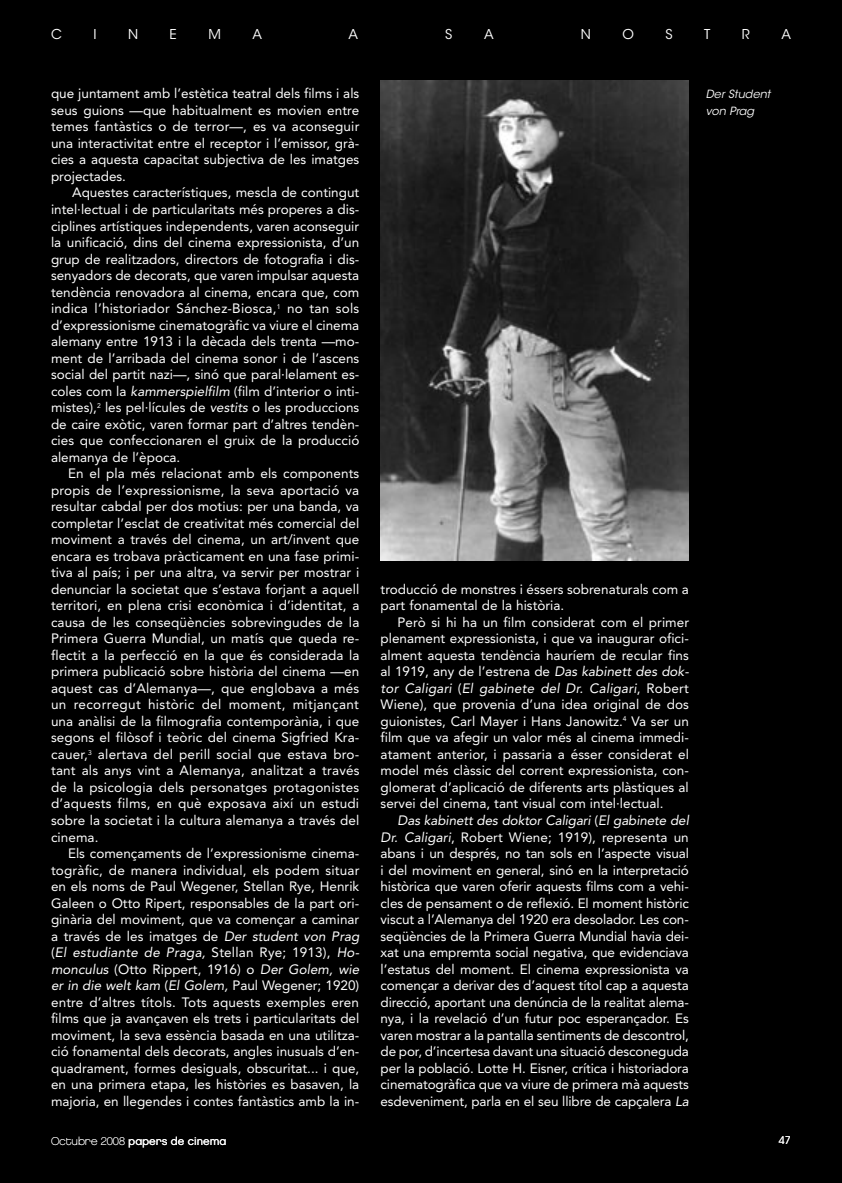
<style>
.page{position:relative;width:842px;height:1183px;background:#fff}
.page>*{position:absolute;margin:0;border:0;box-sizing:border-box;transform-origin:0 0}
.t1{font:13.5px/16.5px "Avenir LT Std";color:#fff;text-align:justify}
.t2{font:13.5px "ITC Avant Garde Std";color:#fff}
.t3{font:11.25px "Chalet London Nineteen Eighty";color:#fff}
.t4{font:italic 11.25px/16.5px "ITC Avant Garde Std";color:#fff}
.t5{font:10.5px "ITC Avant Garde Std";color:#fff}
.s1{font-style:italic}
.s2{font-family:"Chalet Paris Nineteen Eighty"}
</style>
<div class="page">
<div style="left:0;top:0;width:842px;height:1182px;background:#000"></div>
<img style="left:381px;top:81px;width:308px;height:479px">
<p class="t2" style="left:51px;top:26px;width:12px">C</p>
<p class="t2" style="left:93px;top:26px;width:5px">I</p>
<p class="t2" style="left:128px;top:26px;width:12px">N</p>
<p class="t2" style="left:170px;top:26px;width:9px">E</p>
<p class="t2" style="left:208px;top:26px;width:14px">M</p>
<p class="t2" style="left:252px;top:26px;width:11px">A</p>
<p class="t2" style="left:348px;top:26px;width:11px">A</p>
<p class="t2" style="left:445px;top:26px;width:9px">S</p>
<p class="t2" style="left:484px;top:26px;width:11px">A</p>
<p class="t2" style="left:581px;top:26px;width:12px">N</p>
<p class="t2" style="left:622px;top:26px;width:13px">O</p>
<p class="t2" style="left:665px;top:26px;width:9px">S</p>
<p class="t2" style="left:704px;top:26px;width:8px">T</p>
<p class="t2" style="left:742px;top:26px;width:9px">R</p>
<p class="t2" style="left:781px;top:26px;width:11px">A</p>
<p class="t1" style="left:51px;top:86px;width:310px">que juntament amb l’estètica teatral dels films i als seus guions —que habitualment es movien entre temes fantàstics o de terror—, es va aconseguir una interactivitat entre el receptor i l’emissor, grà&shy;cies a aquesta capacitat subjectiva de les imatges projectades.</p>
<p class="t1" style="left:51px;top:185px;width:310px;text-indent:21px">Aquestes característiques, mescla de contingut intel·lectual i de particularitats més properes a dis&shy;ciplines artístiques independents, varen aconseguir la unificació, dins del cinema expressionista, d’un grup de realitzadors, directors de fotografia i dis&shy;senyadors de decorats, que varen impulsar aquesta tendència renovadora al cinema, encara que, com indica l’historiador Sánchez-Biosca,<sup>1</sup> no tan sols d’expressionisme cinematogràfic va viure el cinema alemany entre 1913 i la dècada dels trenta —mo&shy;ment de l’arribada del cinema sonor i de l’ascens social del partit nazi—, sinó que paral·lelament es&shy;coles com la <span class="s1">kammerspielfilm</span> (film d’interior o inti&shy;mistes),<sup>2</sup> les pel·lícules de <span class="s1">vestits</span> o les produccions de caire exòtic, varen formar part d’altres tendèn&shy;cies que confeccionaren el gruix de la producció alemanya de l’època.</p>
<p class="t1" style="left:51px;top:465px;width:310px;text-indent:17px">En el pla més relacionat amb els components propis de l’expressionisme, la seva aportació va resultar cabdal per dos motius: per una banda, va completar l’esclat de creativitat més comercial del moviment a través del cinema, un art/invent que encara es trobava pràcticament en una fase primi&shy;tiva al país; i per una altra, va servir per mostrar i denunciar la societat que s’estava forjant a aquell territori, en plena crisi econòmica i d’identitat, a causa de les conseqüències sobrevingudes de la Primera Guerra Mundial, un matís que queda re&shy;flectit a la perfecció en la que és considerada la primera publicació sobre història del cinema —en aquest cas d’Alemanya—, que englobava a més un recorregut històric del moment, mitjançant una anàlisi de la filmografia contemporània, i que segons el filòsof i teòric del cinema Sigfried Kra&shy;cauer,<sup>3</sup> alertava del perill social que estava bro&shy;tant als anys vint a Alemanya, analitzat a través de la psicologia dels personatges protagonistes d’aquests films, en què exposava així un estudi sobre la societat i la cultura alemanya a través del cinema.</p>
<p class="t1" style="left:51px;top:845px;width:310px;text-indent:17px">Els començaments de l’expressionisme cinema&shy;togràfic, de manera individual, els podem situar en els noms de Paul Wegener, Stellan Rye, Henrik Galeen o Otto Ripert, responsables de la part ori&shy;ginària del moviment, que va començar a caminar a través de les imatges de <span class="s1">Der student von Prag </span>(<span class="s1">El estudiante de Praga,</span> Stellan Rye; 1913), <span class="s1">Ho&shy;monculus</span> (Otto Rippert, 1916) o <span class="s1">Der Golem, wie er in die welt kam</span> (<span class="s1">El Golem,</span> Paul Wegener; 1920) entre d’altres títols. Tots aquests exemples eren films que ja avançaven els trets i particularitats del moviment, la seva essència basada en una utilitza&shy;ció fonamental dels decorats, angles inusuals d’en&shy;quadrament, formes desiguals, obscuritat... i que, en una primera etapa, les històries es basaven, la majoria, en llegendes i contes fantàstics amb la in-</p>
<p class="t4" style="left:706px;top:86px;width:66px">Der Student von Prag</p>
<p class="t1" style="left:381px;top:580px;width:310px">troducció de monstres i éssers sobrenaturals com a part fonamental de la història.</p>
<p class="t1" style="left:381px;top:613px;width:310px;text-indent:17px">Però si hi ha un film considerat com el primer plenament expressionista, i que va inaugurar ofici&shy;alment aquesta tendència hauríem de recular fins al 1919, any de l’estrena de <span class="s1">Das kabinett des dok&shy;tor Caligari</span> (<span class="s1">El gabinete del Dr. Caligari</span>, Robert Wiene), que provenia d’una idea original de dos guionistes, Carl Mayer i Hans Janowitz.<sup>4</sup> Va ser un film que va afegir un valor més al cinema immedi&shy;atament anterior, i passaria a ésser considerat el model més clàssic del corrent expressionista, con&shy;glomerat d’aplicació de diferents arts plàstiques al servei del cinema, tant visual com intel·lectual.</p>
<p class="t1" style="left:381px;top:812px;width:310px;text-indent:17px"><span class="s1">Das kabinett des doktor Caligari</span> (<span class="s1">El gabinete del Dr. Caligari</span>, Robert Wiene; 1919), representa un abans i un després, no tan sols en l’aspecte visual i del moviment en general, sinó en la interpretació històrica que varen oferir aquests films com a vehi&shy;cles de pensament o de reflexió. El moment històric viscut a l’Alemanya del 1920 era desolador. Les con&shy;seqüències de la Primera Guerra Mundial havia dei&shy;xat una empremta social negativa, que evidenciava l’estatus del moment. El cinema expressionista va començar a derivar des d’aquest títol cap a aquesta direcció, aportant una denúncia de la realitat alema&shy;nya, i la revelació d’un futur poc esperançador. Es varen mostrar a la pantalla sentiments de descontrol, de por, d’incertesa davant una situació desconeguda per la població. Lotte H. Eisner, crítica i historiadora cinematogràfica que va viure de primera mà aquests esdeveniment, parla en el seu llibre de capçalera <span class="s1">La</span></p>
<p class="t3" style="left:51px;top:1133px;width:177px"><span class="s2">Octubre 2008</span> papers de cinema</p>
<p class="t5" style="left:779px;top:1133px;width:14px">47</p>
</div>
